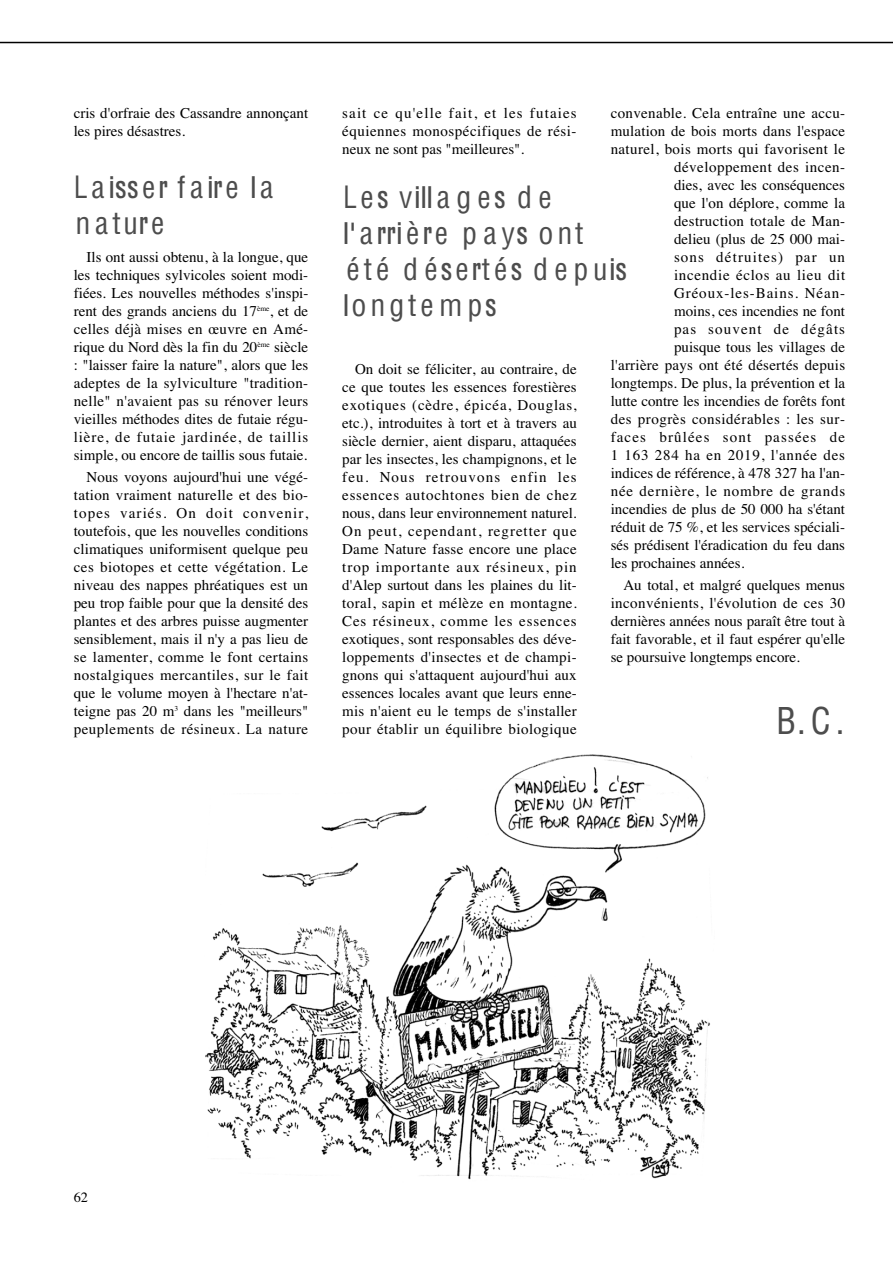
<style>
.page{position:relative;width:893px;height:1263px;background:#fff}
.page>*{position:absolute;margin:0;border:0;box-sizing:border-box;transform-origin:0 0}
.t1{font:36px "Helvetica LTMM 1 1000";color:#4d4d4d}
.t2{font:30px/36px "Helvetica LTMM 1 1000";letter-spacing:.14em;color:#4d4d4d;scale:.92 1}
.t3{font:15px/18px "Times";letter-spacing:.005em;color:#000;text-align:justify}
.t4{font:15px "Times";letter-spacing:.075em;color:#000}
.t5{font:15px "Times";letter-spacing:.025em;color:#000}
.t6{font:15px "Times";letter-spacing:.035em;color:#000}
.t7{font:15px "Times";letter-spacing:.055em;color:#000}
.t8{font:15px "Times";letter-spacing:.05em;color:#000}
.t9{font:15px "Times";letter-spacing:.045em;color:#000}
.t10{font:15px "Times";letter-spacing:.06em;color:#000}
.t11{font:14.25px "Times";color:#000}
.s1{font-family:"Helvetica LTMM 1 401"}
.s2{font-family:"Helvetica LTMM 1 667"}
.s3{font-family:"Helvetica LTMM 1 867"}
.s4{font-family:"Helvetica LTMM 1 1"}
</style>
<div class="page">
<hr style="left:0;top:42px;width:892px;height:1px;background:#000">
<img style="left:205px;top:754px;width:505px;height:426px">
<p class="t3" style="left:74px;top:105px;width:236px">cris d'orfraie des Cassandre annonçant les pires désastres.</p>
<h2 class="t2" style="left:74px;top:168px;width:218px">La<span class="s1">i</span><span class="s2">ss</span>e<span class="s1">r</span> <span class="s3">f</span>a<span class="s1">ir</span>e <span class="s1">l</span>a natu<span class="s1">r</span>e</h2>
<p class="t3" style="left:74px;top:249px;width:236px;text-indent:13px">Ils ont aussi obtenu, à la longue, que les techniques sylvicoles soient modi&shy;fiées. Les nouvelles méthodes s'inspi&shy;rent des grands anciens du 17<sup>ème</sup>, et de celles déjà mises en œuvre en Amé&shy;rique du Nord dès la fin du 20<sup>ème</sup> siècle : "laisser faire la nature", alors que les adeptes de la sylviculture "tradition&shy;nelle" n'avaient pas su rénover leurs vieilles méthodes dites de futaie régu&shy;lière, de futaie jardinée, de taillis simple, ou encore de taillis sous futaie.</p>
<p class="t3" style="left:74px;top:469px;width:236px;text-indent:13px">Nous voyons aujourd'hui une végé&shy;tation vraiment naturelle et des bio&shy;topes variés. On doit convenir, toutefois, que les nouvelles conditions climatiques uniformisent quelque peu ces biotopes et cette végétation. Le niveau des nappes phréatiques est un peu trop faible pour que la densité des plantes et des arbres puisse augmenter sensiblement, mais il n'y a pas lieu de se lamenter, comme le font certains nostalgiques mercantiles, sur le fait que le volume moyen à l'hectare n'at&shy;teigne pas 20 m<sup>3</sup> dans les "meilleurs" peuplements de résineux. La nature</p>
<p class="t3" style="left:342px;top:105px;width:236px">sait ce qu'elle fait, et les futaies équiennes monospécifiques de rési&shy;neux ne sont pas "meilleures".</p>
<p class="t3" style="left:610px;top:105px;width:236px">convenable. Cela entraîne une accu-</p>
<p class="t3" style="left:610px;top:123px;width:236px">mulation de bois morts dans l'espace</p>
<p class="t5" style="left:610px;top:140px;width:236px">naturel, bois morts qui favorisent le</p>
<p class="t6" style="left:674px;top:158px;width:173px">développement des incen-</p>
<p class="t3" style="left:674px;top:177px;width:173px">dies, avec les conséquences</p>
<p class="t3" style="left:674px;top:195px;width:173px">que l'on déplore, comme la</p>
<p class="t5" style="left:674px;top:212px;width:173px">destruction totale de Man-</p>
<p class="t3" style="left:674px;top:231px;width:173px">delieu (plus de 25 000 mai-</p>
<p class="t4" style="left:674px;top:248px;width:173px">sons détruites) par un</p>
<p class="t9" style="left:674px;top:266px;width:173px">incendie éclos au lieu dit</p>
<p class="t10" style="left:674px;top:284px;width:173px">Gréoux-les-Bains. Néan-</p>
<p class="t3" style="left:674px;top:303px;width:173px">moins, ces incendies ne font</p>
<p class="t4" style="left:674px;top:320px;width:173px">pas souvent de dégâts</p>
<p class="t3" style="left:674px;top:339px;width:173px">puisque tous les villages de</p>
<p class="t3" style="left:610px;top:357px;width:236px">l'arrière pays ont été désertés depuis</p>
<p class="t3" style="left:610px;top:375px;width:236px">longtemps. De plus, la prévention et la</p>
<p class="t3" style="left:610px;top:393px;width:236px">lutte contre les incendies de forêts font</p>
<p class="t6" style="left:610px;top:410px;width:236px">des progrès considérables : les sur-</p>
<p class="t4" style="left:610px;top:428px;width:236px">faces brûlées sont passées de</p>
<p class="t8" style="left:610px;top:446px;width:236px">1 163 284 ha en 2019, l'année des</p>
<p class="t3" style="left:610px;top:465px;width:236px">indices de référence, à 478 327 ha l'an-</p>
<p class="t7" style="left:610px;top:482px;width:236px">née dernière, le nombre de grands</p>
<p class="t3" style="left:610px;top:501px;width:236px">incendies de plus de 50 000 ha s'étant</p>
<p class="t3" style="left:610px;top:519px;width:236px">réduit de 75 %, et les services spéciali-</p>
<p class="t3" style="left:610px;top:537px;width:236px">sés prédisent l'éradication du feu dans</p>
<p class="t3" style="left:610px;top:555px;width:135px">les prochaines années.</p>
<p class="t3" style="left:610px;top:577px;width:236px;text-indent:13px">Au total, et malgré quelques menus inconvénients, l'évolution de ces 30 dernières années nous paraît être tout à fait favorable, et il faut espérer qu'elle se poursuive longtemps encore.</p>
<h2 class="t2" style="left:343px;top:178px;width:310px">Le<span class="s2">s</span> v<span class="s1">ill</span>age<span class="s2">s</span> de <span class="s1">l</span><span class="s4">'</span>a<span class="s1">rri</span>è<span class="s1">r</span>e pay<span class="s2">s</span> ont été dé<span class="s2">s</span>e<span class="s1">r</span>té<span class="s2">s</span> depu<span class="s1">i</span><span class="s2">s </span><span class="s1">l</span>ongtemp<span class="s2">s</span></h2>
<p class="t3" style="left:342px;top:361px;width:236px;text-indent:13px">On doit se féliciter, au contraire, de ce que toutes les essences forestières exotiques (cèdre, épicéa, Douglas, etc.), introduites à tort et à travers au siècle dernier, aient disparu, attaquées par les insectes, les champignons, et le feu. Nous retrouvons enfin les essences autochtones bien de chez nous, dans leur environnement naturel.<br>On peut, cependant, regretter que Dame Nature fasse encore une place trop importante aux résineux, pin d'Alep surtout dans les plaines du lit&shy;toral, sapin et mélèze en montagne.<br>Ces résineux, comme les essences exotiques, sont responsables des déve&shy;loppements d'insectes et de champi&shy;gnons qui s'attaquent aujourd'hui aux essences locales avant que leurs enne&shy;mis n'aient eu le temps de s'installer pour établir un équilibre biologique</p>
<h1 class="t1" style="left:776px;top:699px;width:69px">B<span class="s2">.</span>C<span class="s2">.</span></h1>
<p class="t11" style="left:74px;top:1188px;width:16px">62</p>
</div>
